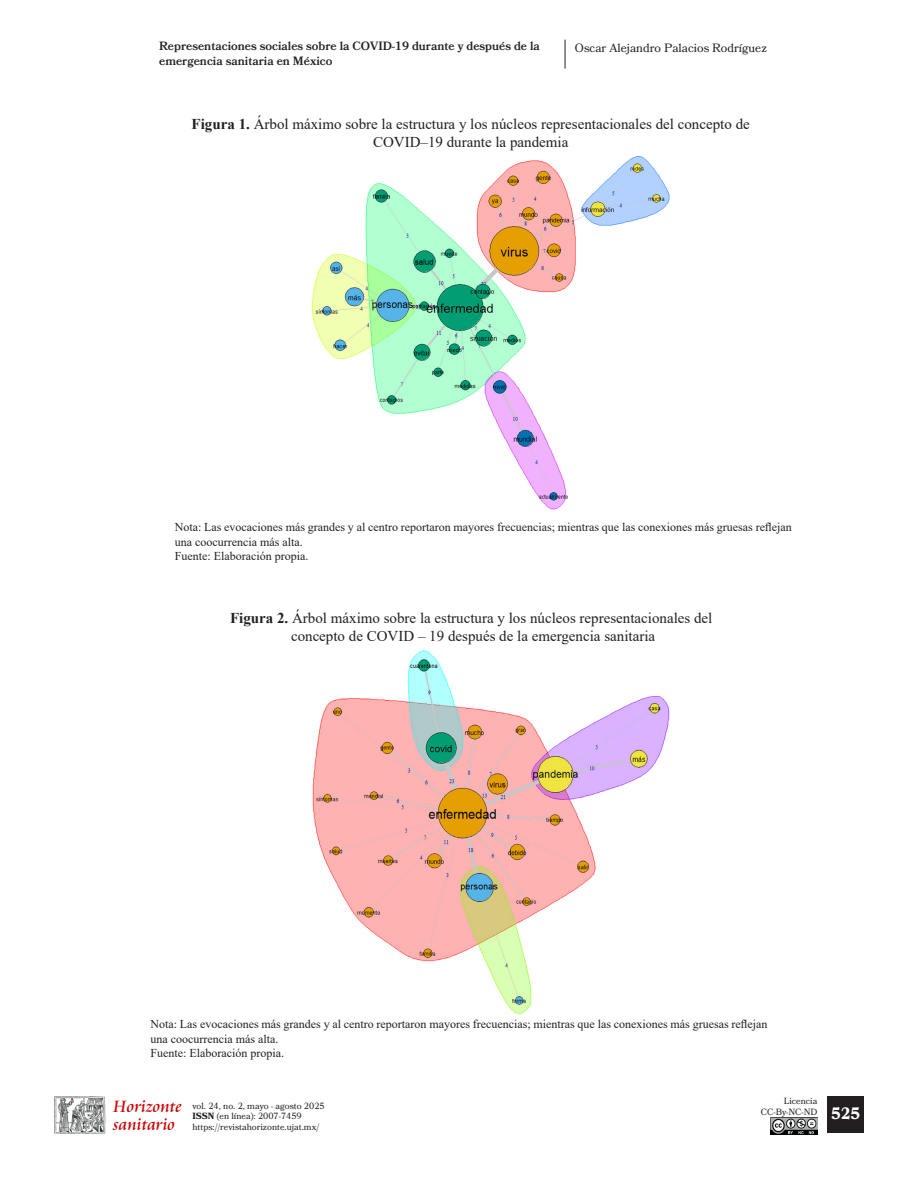
<style>
.page{position:relative;width:918px;height:1188px;background:#fff}
.page>*{position:absolute;margin:0;border:0;box-sizing:border-box;transform-origin:0 0}
.t1{font:18px/18px "Cataneo BT";color:#c00}
.t2{font:700 16.5px "Bookmania";color:#fff}
.t3{font:15px "Times New Roman";color:#231f20}
.t4{font:12px/14.4px "Times New Roman";color:#231f20}
.t5{font:600 12px "Bookmania";color:#231f20}
.t6{font:12px "Bookmania";color:#231f20}
.t7{font:9px/10.5px "Bookmania";color:#231f20}
.s1{font-weight:700}
</style>
<div class="page">
<img style="left:54px;top:1096px;width:51px;height:38px">
<div style="left:827px;top:1096px;width:37px;height:37px;background:#231f20"></div>
<img style="left:770px;top:1118px;width:47px;height:16px">
<svg style="left:565px;top:40px;width:1px;height:29px"></svg>
<img style="left:311px;top:156px;width:359px;height:354px">
<img style="left:312px;top:650px;width:358px;height:365px">
<p class="t5" style="left:159px;top:39px;width:382px">Representaciones sociales sobre la COVID-19 durante y después de la</p>
<p class="t6" style="left:575px;top:41px;width:194px">Oscar Alejandro Palacios Rodríguez</p>
<p class="t5" style="left:159px;top:54px;width:175px">emergencia sanitaria en México</p>
<p class="t3" style="left:192px;top:114px;width:560px"><span class="s1">Figura 1.</span> Árbol máximo sobre la estructura y los núcleos representacionales del concepto de</p>
<p class="t3" style="left:373px;top:132px;width:197px">COVID–19 durante la pandemia</p>
<p class="t4" style="left:175px;top:520px;width:618px">Nota: Las evocaciones más grandes y al centro reportaron mayores frecuencias; mientras que las conexiones más gruesas reflejan una coocurrencia más alta.</p>
<p class="t4" style="left:175px;top:548px;width:135px">Fuente: Elaboración propia.</p>
<p class="t3" style="left:230px;top:608px;width:484px"><span class="s1">Figura 2.</span> Árbol máximo sobre la estructura y los núcleos representacionales del</p>
<p class="t3" style="left:291px;top:626px;width:366px">concepto de COVID – 19 después de la emergencia sanitaria</p>
<p class="t4" style="left:151px;top:1017px;width:618px">Nota: Las evocaciones más grandes y al centro reportaron mayores frecuencias; mientras que las conexiones más gruesas reflejan una coocurrencia más alta.</p>
<p class="t4" style="left:151px;top:1046px;width:135px">Fuente: Elaboración propia.</p>
<p class="t7" style="left:761px;top:1096px;width:58px;text-align:right">Licencia<br>CC-By-NC-ND</p>
<h1 class="t1" style="left:113px;top:1098px;width:70px">Horizonte sanitario</h1>
<p class="t7" style="left:192px;top:1100px;width:134px">vol. 24, no. 2, mayo - agosto 2025<br><span class="s1">ISSN</span> (en línea): 2007-7459 https://revistahorizonte.ujat.mx/</p>
<h2 class="t2" style="left:831px;top:1104px;width:31px">525</h2>
</div>
